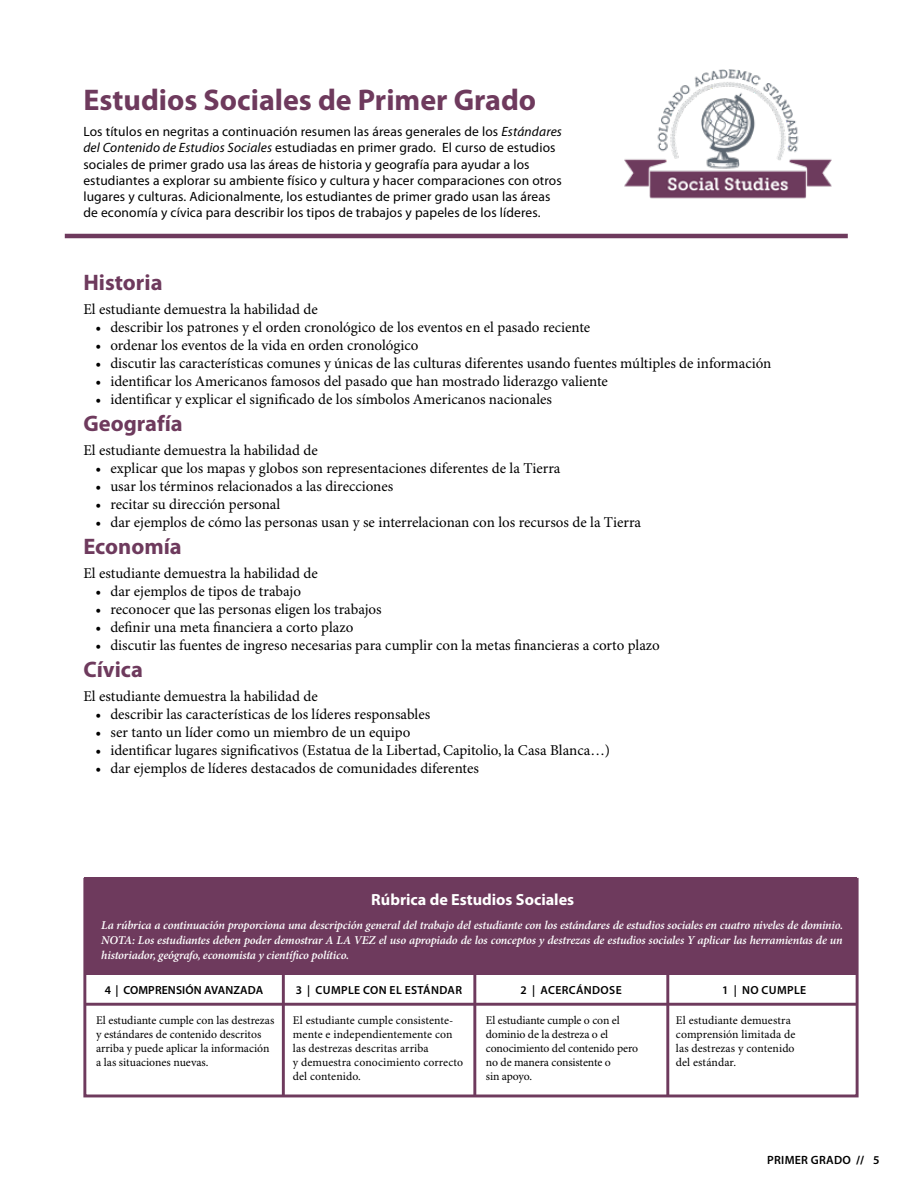
<style>
.page{position:relative;width:918px;height:1188px;background:#fff}
.page>*{position:absolute;margin:0;border:0;box-sizing:border-box;transform-origin:0 0}
.t1{font:700 30px "Myriad Pro";color:#6e3a5d}
.t2{font:700 22.5px "Myriad Pro";color:#6e3a5d}
.t3{font:700 16.2px "Myriad Pro";color:#fff}
.t4{font:15px "Minion Pro";color:#000}
.t5{font:13.5px/16.2px "Myriad Pro";letter-spacing:.01em;color:#000}
.t6{font:italic 600 12px/15px "Minion Pro";letter-spacing:-.015em;color:#fff;text-align:justify}
.t7{font:600 12px "Myriad Pro";letter-spacing:.02em;color:#000}
.t8{font:11.7px/14.1px "Minion Pro";color:#000}
.t9{font:600 11.7px "Myriad Pro";letter-spacing:.03em;color:#000}
.t10{font:600 11.7px "Myriad Pro";letter-spacing:.01em;color:#000}
.s1{font-style:italic}
.s2{font-weight:700}
</style>
<div class="page">
<hr style="left:65px;top:234px;width:783px;height:4px;background:#6e3a5d">
<img style="left:624px;top:69px;width:208px;height:130px">
<div style="left:85px;top:878px;width:772px;height:97px;background:#6e3a5d"></div>
<hr style="left:282px;top:970px;width:3px;height:126px;background:#6e3a5d">
<hr style="left:85px;top:1003px;width:771px;height:3px;background:#6e3a5d">
<hr style="left:473px;top:970px;width:3px;height:126px;background:#6e3a5d">
<hr style="left:666px;top:970px;width:3px;height:126px;background:#6e3a5d">
<div style="left:83px;top:878px;width:776px;height:219px;border:3px solid #6e3a5d"></div>
<h1 class="t1" style="left:83px;top:83px;width:454px">Estudios Sociales de Primer Grado</h1>
<p class="t5" style="left:83px;top:124px;width:480px">Los títulos en negritas a continuación resumen las áreas generales de los <span class="s1">Estándares del Contenido de Estudios Sociales</span> estudiadas en primer grado. El curso de estudios sociales de primer grado usa las áreas de historia y geografía para ayudar a los estudiantes a explorar su ambiente físico y cultura y hacer comparaciones con otros lugares y culturas. Adicionalmente, los estudiantes de primer grado usan las áreas de economía y cívica para describir los tipos de trabajos y papeles de los líderes.</p>
<h2 class="t2" style="left:83px;top:270px;width:81px">Historia</h2>
<p class="t4" style="left:83px;top:301px;width:236px">El estudiante demuestra la habilidad de</p>
<p class="t4" style="left:95px;top:319px;width:496px">• describir los patrones y el orden cronológico de los eventos en el pasado reciente</p>
<p class="t4" style="left:95px;top:337px;width:325px">• ordenar los eventos de la vida en orden cronológico</p>
<p class="t4" style="left:95px;top:355px;width:677px">• discutir las características comunes y únicas de las culturas diferentes usando fuentes múltiples de información</p>
<p class="t4" style="left:95px;top:373px;width:514px">• identificar los Americanos famosos del pasado que han mostrado liderazgo valiente</p>
<p class="t4" style="left:95px;top:391px;width:458px">• identificar y explicar el significado de los símbolos Americanos nacionales</p>
<h2 class="t2" style="left:83px;top:411px;width:101px">Geografía</h2>
<p class="t4" style="left:83px;top:442px;width:236px">El estudiante demuestra la habilidad de</p>
<p class="t4" style="left:95px;top:460px;width:467px">• explicar que los mapas y globos son representaciones diferentes de la Tierra</p>
<p class="t4" style="left:95px;top:478px;width:299px">• usar los términos relacionados a las direcciones</p>
<p class="t4" style="left:95px;top:496px;width:186px">• recitar su dirección personal</p>
<p class="t4" style="left:95px;top:514px;width:547px">• dar ejemplos de cómo las personas usan y se interrelacionan con los recursos de la Tierra</p>
<h2 class="t2" style="left:83px;top:534px;width:100px">Economía</h2>
<p class="t4" style="left:83px;top:565px;width:236px">El estudiante demuestra la habilidad de</p>
<p class="t4" style="left:95px;top:583px;width:207px">• dar ejemplos de tipos de trabajo</p>
<p class="t4" style="left:95px;top:601px;width:288px">• reconocer que las personas eligen los trabajos</p>
<p class="t4" style="left:95px;top:619px;width:260px">• definir una meta financiera a corto plazo</p>
<p class="t4" style="left:95px;top:637px;width:566px">• discutir las fuentes de ingreso necesarias para cumplir con la metas financieras a corto plazo</p>
<h2 class="t2" style="left:83px;top:657px;width:61px">Cívica</h2>
<p class="t4" style="left:83px;top:688px;width:236px">El estudiante demuestra la habilidad de</p>
<p class="t4" style="left:95px;top:706px;width:336px">• describir las características de los líderes responsables</p>
<p class="t4" style="left:95px;top:724px;width:317px">• ser tanto un líder como un miembro de un equipo</p>
<p class="t4" style="left:95px;top:742px;width:516px">• identificar lugares significativos (Estatua de la Libertad, Capitolio, la Casa Blanca…)</p>
<p class="t4" style="left:95px;top:760px;width:385px">• dar ejemplos de líderes destacados de comunidades diferentes</p>
<p class="t3" style="left:371px;top:891px;width:204px">Rúbrica de Estudios Sociales</p>
<p class="t6" style="left:101px;top:918px;width:743px">La rúbrica a continuación proporciona una descripción general del trabajo del estudiante con los estándares de estudios sociales en cuatro niveles de dominio.<br>NOTA: Los estudiantes deben poder demostrar A LA VEZ el uso apropiado de los conceptos y destrezas de estudios sociales Y aplicar las herramientas de un historiador, geógrafo, economista y científico político.</p>
<p class="t10" style="left:105px;top:984px;width:160px">4 | COMPRENSIÓN AVANZADA</p>
<p class="t9" style="left:296px;top:984px;width:168px">3 | CUMPLE CON EL ESTÁNDAR</p>
<p class="t9" style="left:521px;top:984px;width:103px">2 | ACERCÁNDOSE</p>
<p class="t9" style="left:722px;top:984px;width:86px">1 | NO CUMPLE</p>
<p class="t8" style="left:96px;top:1014px;width:180px">El estudiante cumple con las destrezas y estándares de contenido descritos arriba y puede aplicar la información a las situaciones nuevas.</p>
<p class="t8" style="left:293px;top:1014px;width:172px">El estudiante cumple consistente&shy;mente e independientemente con las destrezas descritas arriba<br>y demuestra conocimiento correcto del contenido.</p>
<p class="t8" style="left:486px;top:1014px;width:154px">El estudiante cumple o con el dominio de la destreza o el conocimiento del contenido pero no de manera consistente o<br>sin apoyo.</p>
<p class="t8" style="left:676px;top:1014px;width:121px">El estudiante demuestra comprensión limitada de las destrezas y contenido del estándar.</p>
<p class="t7" style="left:767px;top:1153px;width:114px">PRIMER GRADO <span class="s2">//</span> 5</p>
</div>
